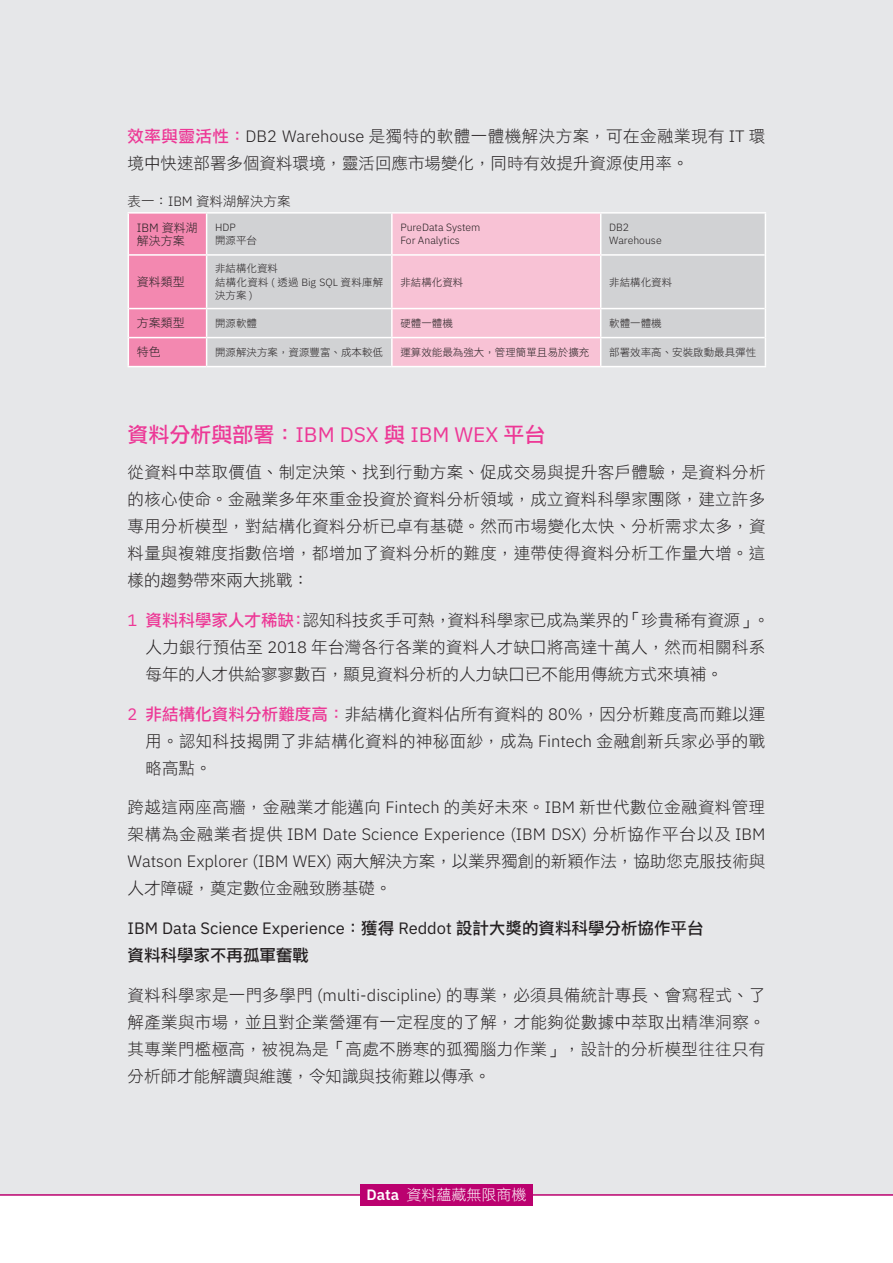
<style>
.page{position:relative;width:893px;height:1263px;background:#fff}
.page>*{position:absolute;margin:0;border:0;box-sizing:border-box;transform-origin:0 0}
.t1{font:21px "IBM Plex Sans";color:#ed3896}
.t2{font:16.5px/27px "DF Li Hei Std W3";letter-spacing:.01em;color:#231f20}
.t3{font:300 16.5px "IBM Plex Sans";color:#231f20}
.t4{font:16.5px "IBM Plex Sans";color:#231f20}
.t5{font:16.5px "DF Li Hei Std W3";letter-spacing:.03em;color:#231f20}
.t6{font:16.5px "DF Li Hei Std W5";color:#231f20}
.t7{font:15px "DF Li Hei Std W3";color:#fff}
.t8{font:13.5px "DF Li Hei Std W3";color:#231f20}
.t9{font:12px "DF Li Hei Std W3";color:#231f20}
.t10{font:300 12px "IBM Plex Sans";color:#231f20}
.t11{font:10.5px "DF Li Hei Std W3";color:#231f20}
.t12{font:300 10.5px/13px "IBM Plex Sans";color:#231f20}
.t13{font:10.5px/13px "DF Li Hei Std W3";letter-spacing:.025em;color:#231f20}
.s1{font-family:"DF Li Hei Std W5";color:#ed3896}
.s2{font-family:"IBM Plex Sans";font-weight:300}
.s3{font-family:"DF Li Hei Std W3";font-weight:400}
.s4{font-family:"DF Li Hei Std W5"}
.s5{font-family:"IBM Plex Sans";color:#ed3896}
.s6{font-family:"IBM Plex Sans";font-weight:600}
</style>
<div class="page">
<div style="left:0;top:0;width:893px;height:1194px;background:#e6e7e9"></div>
<hr style="left:0;top:1194px;width:893px;height:2px;background:#bb016f">
<div style="left:360px;top:1184px;width:173px;height:21px;background:#bb016f"></div>
<div style="left:208px;top:214px;width:556px;height:152px;background:#d1d2d4"></div>
<hr style="left:128px;top:212px;width:79px;height:2px;background:#fff">
<hr style="left:207px;top:212px;width:185px;height:2px;background:#fff">
<hr style="left:392px;top:212px;width:209px;height:2px;background:#fff">
<hr style="left:601px;top:212px;width:165px;height:2px;background:#fff">
<hr style="left:765px;top:214px;width:1px;height:41px;background:#fff">
<hr style="left:765px;top:255px;width:1px;height:54px;background:#fff">
<svg style="left:765px;top:309px;width:1px;height:57px"></svg>
<hr style="left:207px;top:366px;width:185px;height:1px;background:#fff">
<hr style="left:601px;top:366px;width:165px;height:1px;background:#fff">
<hr style="left:391px;top:214px;width:2px;height:40px;background:#fff">
<hr style="left:207px;top:254px;width:185px;height:2px;background:#fff">
<hr style="left:391px;top:256px;width:2px;height:52px;background:#fff">
<hr style="left:601px;top:254px;width:164px;height:2px;background:#fff">
<hr style="left:207px;top:308px;width:185px;height:1px;background:#fff">
<hr style="left:391px;top:309px;width:2px;height:28px;background:#fff">
<hr style="left:601px;top:308px;width:164px;height:1px;background:#fff">
<hr style="left:207px;top:337px;width:185px;height:1px;background:#fff">
<svg style="left:128px;top:213px;width:79px;height:154px;background:#f38fb5"></svg>
<hr style="left:391px;top:338px;width:2px;height:28px;background:#fff">
<hr style="left:601px;top:337px;width:164px;height:1px;background:#fff">
<svg style="left:392px;top:213px;width:209px;height:154px;background:#f8c4d6"></svg>
<p class="t2" style="left:128px;top:122px;width:639px"><span class="s1">效率與靈活性：</span><span class="s2">DB2 Warehouse</span> 是獨特的軟體一體機解決方案，可在金融業現有 <span class="s2">IT</span> 環境中快速部署多個資料環境，靈活回應市場變化，同時有效提升資源使用率。</p>
<p class="t8" style="left:128px;top:194px;width:164px">表一：<span class="s2">IBM</span> 資料湖解決方案</p>
<p class="t10" style="left:137px;top:218px;width:62px">IBM <span class="s3">資料湖</span></p>
<p class="t9" style="left:137px;top:234px;width:49px">解決方案</p>
<p class="t12" style="left:215px;top:220px;width:22px">HDP</p>
<p class="t11" style="left:215px;top:235px;width:43px">開源平台</p>
<p class="t12" style="left:400px;top:220px;width:82px">PureData System<br>For Analytics</p>
<p class="t12" style="left:609px;top:220px;width:54px">DB2<br>Warehouse</p>
<p class="t9" style="left:137px;top:275px;width:49px">資料類型</p>
<p class="t13" style="left:215px;top:262px;width:170px">非結構化資料<br>結構化資料 <span class="s2">(</span> 透過 <span class="s2">Big SQL</span> 資料庫解決方案 <span class="s2">)</span></p>
<p class="t11" style="left:400px;top:276px;width:64px">非結構化資料</p>
<p class="t11" style="left:609px;top:276px;width:64px">非結構化資料</p>
<p class="t9" style="left:137px;top:317px;width:49px">方案類型</p>
<p class="t11" style="left:215px;top:317px;width:43px">開源軟體</p>
<p class="t11" style="left:400px;top:317px;width:54px">硬體一體機</p>
<p class="t11" style="left:609px;top:317px;width:54px">軟體一體機</p>
<p class="t9" style="left:137px;top:346px;width:25px">特色</p>
<p class="t11" style="left:215px;top:346px;width:169px">開源解決方案，資源豐富、成本較低</p>
<p class="t11" style="left:400px;top:346px;width:190px">運算效能最為強大，管理簡單且易於擴充</p>
<p class="t11" style="left:609px;top:346px;width:148px">部署效率高、安裝啟動最具彈性</p>
<p class="t1" style="left:128px;top:419px;width:419px"><span class="s4">資料分析與部署：</span>IBM DSX <span class="s4">與</span> IBM WEX <span class="s4">平台</span></p>
<p class="t2" style="left:128px;top:458px;width:639px;text-align:justify">從資料中萃取價值、制定決策、找到行動方案、促成交易與提升客戶體驗，是資料分析的核心使命。金融業多年來重金投資於資料分析領域，成立資料科學家團隊，建立許多專用分析模型，對結構化資料分析已卓有基礎。然而市場變化太快、分析需求太多，資料量與複雜度指數倍增，都增加了資料分析的難度，連帶使得資料分析工作量大增。這樣的趨勢帶來兩大挑戰：</p>
<p class="t2" style="left:146px;top:606px;width:625px;text-indent:-18px"><span class="s5">1</span> <span class="s1">資料科學家人才稀缺：</span>認知科技炙手可熱，資料科學家已成為業界的「珍貴稀有資源」。人力銀行預估至 <span class="s2">2018</span> 年台灣各行各業的資料人才缺口將高達十萬人，然而相關科系每年的人才供給寥寥數百，顯見資料分析的人力缺口已不能用傳統方式來填補。</p>
<p class="t2" style="left:146px;top:700px;width:621px;text-align:justify;text-indent:-18px"><span class="s5">2</span> <span class="s1">非結構化資料分析難度高：</span>非結構化資料佔所有資料的 <span class="s2">80%</span>，因分析難度高而難以運用。認知科技揭開了非結構化資料的神秘面紗，成為 <span class="s2">Fintech</span> 金融創新兵家必爭的戰略高點。</p>
<p class="t5" style="left:128px;top:798px;width:639px">跨越這兩座高牆，金融業才能邁向 <span class="s2">Fintech</span> 的美好未來。<span class="s2">IBM</span> 新世代數位金融資料管理</p>
<p class="t3" style="left:128px;top:822px;width:639px"><span class="s3">架構為金融業者提供</span> IBM Date Science Experience (IBM DSX) <span class="s3">分析協作平台以及</span> IBM</p>
<p class="t2" style="left:128px;top:848px;width:639px"><span class="s2">Watson Explorer (IBM WEX)</span> 兩大解決方案，以業界獨創的新穎作法，協助您克服技術與人才障礙，奠定數位金融致勝基礎。</p>
<p class="t4" style="left:128px;top:915px;width:577px">IBM Data Science Experience<span class="s4">：獲得</span> Reddot <span class="s4">設計大獎的資料科學分析協作平台</span></p>
<p class="t6" style="left:128px;top:946px;width:183px">資料科學家不再孤軍奮戰</p>
<p class="t2" style="left:128px;top:981px;width:639px;text-align:justify">資料科學家是一門多學門 <span class="s2">(multi-discipline)</span> 的專業，必須具備統計專長、會寫程式、了解產業與市場，並且對企業營運有一定程度的了解，才能夠從數據中萃取出精準洞察。其專業門檻極高，被視為是「高處不勝寒的孤獨腦力作業」，設計的分析模型往往只有分析師才能解讀與維護，令知識與技術難以傳承。</p>
<p class="t7" style="left:367px;top:1187px;width:161px"><span class="s6">Data</span> 資料蘊藏無限商機</p>
</div>
